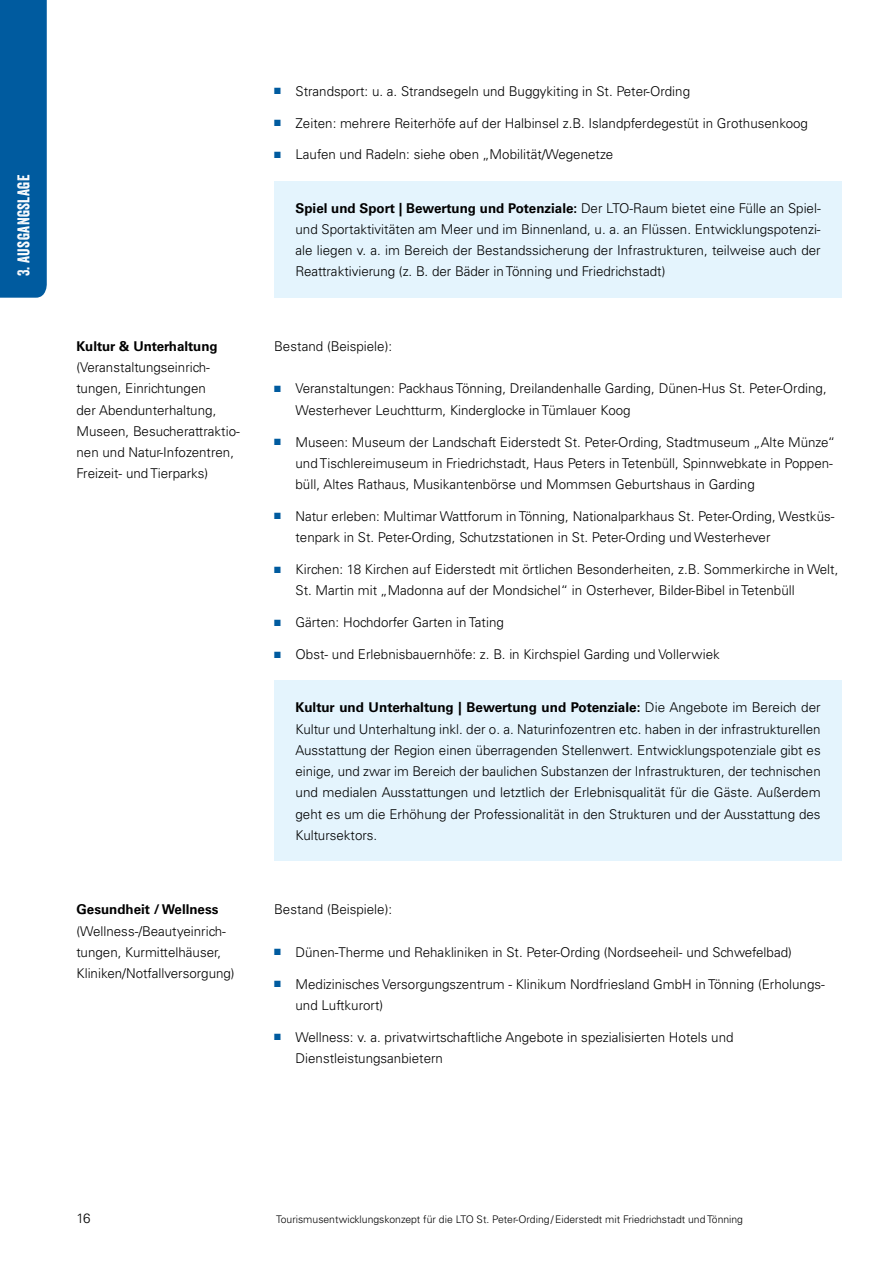
<style>
.page{position:relative;width:893px;height:1263px;background:#fff}
.page>*{position:absolute;margin:0;border:0;box-sizing:border-box;transform-origin:0 0}
.t1{font:16.5px "Veneer";letter-spacing:.02em;color:#fff}
.t2{font:300 13.5px/21.3px "Univers LT Std";color:#000}
.t3{font:700 13.5px "Univers LT Std";color:#000}
.t4{font:300 10.5px "Univers LT Std";color:#000}
.s1{color:#005b9f}
.s2{font-weight:700}
</style>
<div class="page">
<div style="left:274px;top:181px;width:568px;height:117px;background:#e4f4fd"></div>
<div style="left:274px;top:680px;width:568px;height:181px;background:#e4f4fd"></div>
<div style="left:0;top:0;width:47px;height:298px;background:#005b9f"></div>
<p class="t1" style="left:13px;top:276px;width:103px;rotate:-90deg">3. Ausgangslage</p>
<p class="t3" style="left:77px;top:338px;width:143px">Kultur &amp; Unterhaltung</p>
<p class="t2" style="left:77px;top:357px;width:165px">(Veranstaltungseinrich&shy;tungen, Einrichtungen<br>der Abendunterhaltung,<br>Museen, Besucherattraktio&shy;nen und Natur-Infozentren,<br>Freizeit- und Tierparks)</p>
<p class="t3" style="left:77px;top:902px;width:143px">Gesundheit / Wellness</p>
<p class="t2" style="left:77px;top:920px;width:160px">(Wellness-/Beautyeinrich&shy;tungen, Kurmittelhäuser,<br>Kliniken/Notfallversorgung)</p>
<p class="t2" style="left:274px;top:80px;width:417px"><span class="s1">■</span> Strandsport: u. a. Strandsegeln und Buggykiting in St. Peter-Ording</p>
<p class="t2" style="left:274px;top:112px;width:535px"><span class="s1">■</span> Zeiten: mehrere Reiterhöfe auf der Halbinsel z.B. Islandpferdegestüt in Grothusenkoog</p>
<p class="t2" style="left:274px;top:144px;width:340px"><span class="s1">■</span> Laufen und Radeln: siehe oben „Mobilität/Wegenetze</p>
<p class="t2" style="left:296px;top:197px;width:527px;text-align:justify"><span class="s2">Spiel und Sport | Bewertung und Potenziale:</span> Der LTO-Raum bietet eine Fülle an Spiel&shy;und Sportaktivitäten am Meer und im Binnenland, u. a. an Flüssen. Entwicklungspotenzi&shy;ale liegen v. a. im Bereich der Bestandssicherung der Infrastrukturen, teilweise auch der Reattraktivierung (z. B. der Bäder in Tönning und Friedrichstadt)</p>
<p class="t2" style="left:274px;top:335px;width:119px">Bestand (Beispiele):</p>
<p class="t2" style="left:296px;top:378px;width:533px;text-indent:-21px"><span class="s1">■</span> Veranstaltungen: Packhaus Tönning, Dreilandenhalle Garding, Dünen-Hus St. Peter-Ording,<br>Westerhever Leuchtturm, Kinderglocke in Tümlauer Koog</p>
<p class="t2" style="left:296px;top:431px;width:541px;text-indent:-21px"><span class="s1">■</span> Museen: Museum der Landschaft Eiderstedt St. Peter-Ording, Stadtmuseum „Alte Münze“ und Tischlereimuseum in Friedrichstadt, Haus Peters in Tetenbüll, Spinnwebkate in Poppen&shy;büll, Altes Rathaus, Musikantenbörse und Mommsen Geburtshaus in Garding</p>
<p class="t2" style="left:296px;top:505px;width:540px;text-indent:-21px"><span class="s1">■</span> Natur erleben: Multimar Wattforum in Tönning, Nationalparkhaus St. Peter-Ording, Westküs&shy;tenpark in St. Peter-Ording, Schutzstationen in St. Peter-Ording und Westerhever</p>
<p class="t2" style="left:296px;top:559px;width:544px;text-indent:-21px"><span class="s1">■</span> Kirchen: 18 Kirchen auf Eiderstedt mit örtlichen Besonderheiten, z.B. Sommerkirche in Welt,<br>St. Martin mit „Madonna auf der Mondsichel“ in Osterhever, Bilder-Bibel in Tetenbüll</p>
<p class="t2" style="left:274px;top:612px;width:231px"><span class="s1">■</span> Gärten: Hochdorfer Garten in Tating</p>
<p class="t2" style="left:274px;top:644px;width:447px"><span class="s1">■</span> Obst- und Erlebnisbauernhöfe: z. B. in Kirchspiel Garding und Vollerwiek</p>
<p class="t2" style="left:296px;top:697px;width:527px;text-align:justify"><span class="s2">Kultur und Unterhaltung | Bewertung und Potenziale:</span> Die Angebote im Bereich der Kultur und Unterhaltung inkl. der o. a. Naturinfozentren etc. haben in der infrastrukturellen Ausstattung der Region einen überragenden Stellenwert. Entwicklungspotenziale gibt es einige, und zwar im Bereich der baulichen Substanzen der Infrastrukturen, der technischen und medialen Ausstattungen und letztlich der Erlebnisqualität für die Gäste. Außerdem geht es um die Erhöhung der Professionalität in den Strukturen und der Ausstattung des Kultursektors.</p>
<p class="t2" style="left:274px;top:899px;width:119px">Bestand (Beispiele):</p>
<p class="t2" style="left:274px;top:941px;width:519px"><span class="s1">■</span> Dünen-Therme und Rehakliniken in St. Peter-Ording (Nordseeheil- und Schwefelbad)</p>
<p class="t2" style="left:296px;top:973px;width:531px;text-indent:-21px"><span class="s1">■</span> Medizinisches Versorgungszentrum - Klinikum Nordfriesland GmbH in Tönning (Erholungs&shy;und Luftkurort)</p>
<p class="t2" style="left:296px;top:1026px;width:439px;text-indent:-21px"><span class="s1">■</span> Wellness: v. a. privatwirtschaftliche Angebote in spezialisierten Hotels und<br>Dienstleistungsanbietern</p>
<p class="t2" style="left:77px;top:1207px;width:16px">16</p>
<p class="t4" style="left:276px;top:1212px;width:468px">Tourismusentwicklungskonzept für die LTO St. Peter-Ording/Eiderstedt mit Friedrichstadt und Tönning</p>
</div>
